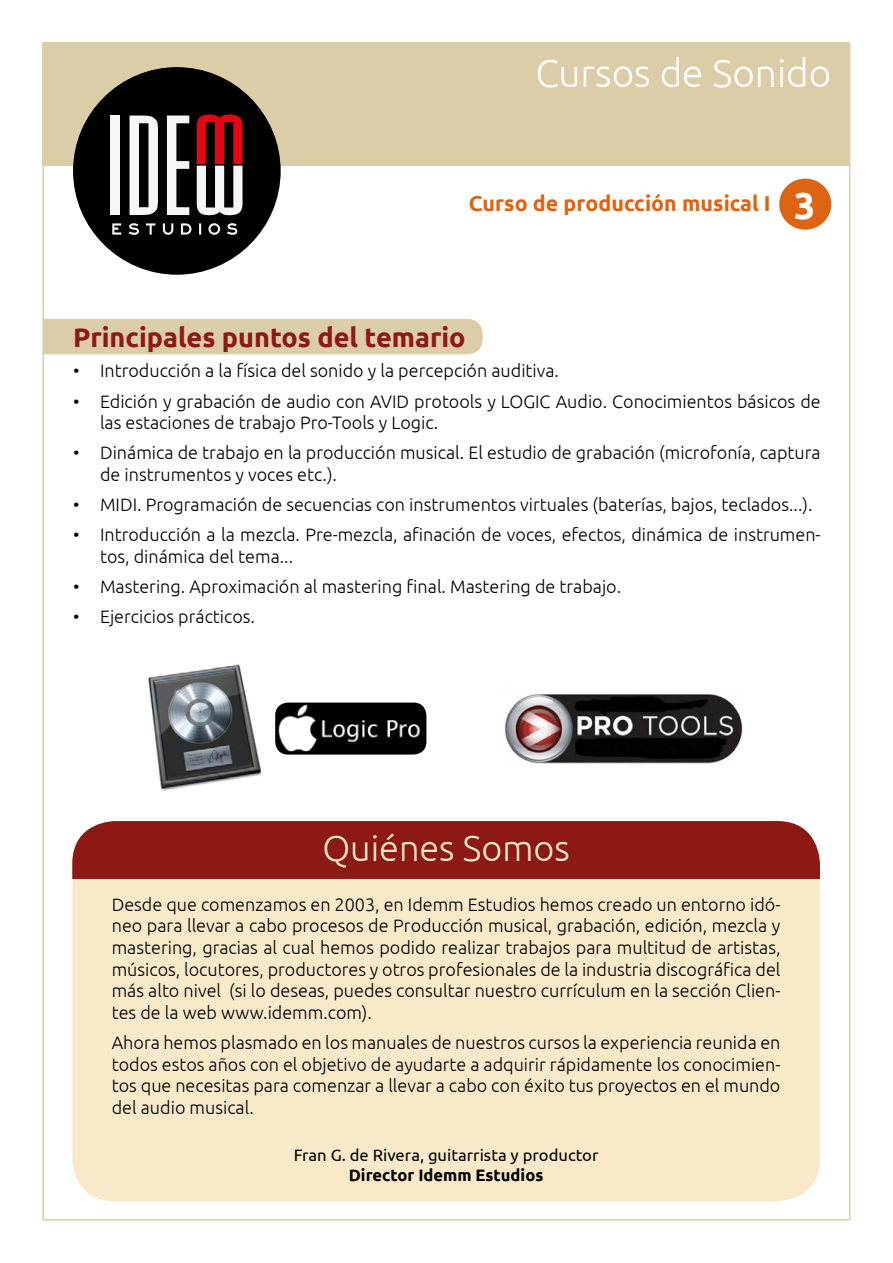
<style>
.page{position:relative;width:893px;height:1263px;background:#fff}
.page>*{position:absolute;margin:0;border:0;box-sizing:border-box;transform-origin:0 0}
.t1{font:300 38.7px "Ubuntu";color:#fff}
.t2{font:300 36px "Ubuntu";color:#f8eac9}
.t3{font:700 27px "Ubuntu";color:#8c1913}
.t4{font:700 21.45px "Ubuntu";color:#dc6413}
.t5{font:300 18px/21.6px "Ubuntu";color:#000}
.t6{font:16.5px "Ubuntu";color:#000}
.t7{font:700 16.5px "Ubuntu";color:#000}
.s1{font-size:37.5px;color:#fff}
</style>
<div class="page">
<div style="left:43px;top:43px;width:807px;height:123px;background:#dccda9"></div>
<div style="left:73px;top:67px;width:208px;height:208px;background:#000;border-radius:50%"></div>
<div style="left:111px;top:116px;width:9px;height:99px;background:#f6f6f6"></div>
<svg style="left:130px;top:116px;width:28px;height:99px"></svg>
<svg style="left:167px;top:116px;width:22px;height:99px"></svg>
<svg style="left:197px;top:114px;width:46px;height:101px"></svg>
<svg style="left:112px;top:223px;width:125px;height:12px"></svg>
<div style="left:43px;top:319px;width:440px;height:35px;background:#dccda9"></div>
<div style="left:779px;top:179px;width:52px;height:51px;background:#dc6413;border-radius:50%"></div>
<img style="left:148px;top:664px;width:114px;height:127px">
<img style="left:275px;top:702px;width:151px;height:52px">
<img style="left:504px;top:694px;width:239px;height:72px">
<div style="left:72px;top:821px;width:748px;height:380px;background:#f8eac9;border-radius:43px"></div>
<div style="left:72px;top:821px;width:748px;height:58px;background:#8c1913"></div>
<h1 class="t1" style="left:535px;top:50px;width:297px">Cursos de Sonido</h1>
<p class="t4" style="left:469px;top:190px;width:348px">Curso de producción musical I <span class="s1">3</span></p>
<h3 class="t3" style="left:73px;top:321px;width:394px">Principales puntos del temario</h3>
<p class="t5" style="left:73px;top:360px;width:487px">• Introducción a la física del sonido y la percepción auditiva.</p>
<p class="t5" style="left:100px;top:390px;width:722px;text-indent:-27px">• Edición y grabación de audio con AVID protools y LOGIC Audio. Conocimientos básicos de las estaciones de trabajo Pro-Tools y Logic.</p>
<p class="t5" style="left:100px;top:442px;width:722px;text-indent:-27px">• Dinámica de trabajo en la producción musical. El estudio de grabación (microfonía, captura de instrumentos y voces etc.).</p>
<p class="t5" style="left:73px;top:493px;width:741px">• MIDI. Programación de secuencias con instrumentos virtuales (baterías, bajos, teclados...).</p>
<p class="t5" style="left:100px;top:523px;width:722px;text-indent:-27px">• Introducción a la mezcla. Pre-mezcla, afinación de voces, efectos, dinámica de instrumen&shy;tos, dinámica del tema...</p>
<p class="t5" style="left:73px;top:575px;width:550px">• Mastering. Aproximación al mastering final. Mastering de trabajo.</p>
<p class="t5" style="left:73px;top:605px;width:184px">• Ejercicios prácticos.</p>
<h2 class="t2" style="left:322px;top:826px;width:249px">Quiénes Somos</h2>
<p class="t5" style="left:112px;top:893px;width:670px;text-align:justify">Desde que comenzamos en 2003, en Idemm Estudios hemos creado un entorno idó&shy;neo para llevar a cabo procesos de Producción musical, grabación, edición, mezcla y mastering, gracias al cual hemos podido realizar trabajos para multitud de artistas, músicos, locutores, productores y otros profesionales de la industria discográfica del más alto nivel (si lo deseas, puedes consultar nuestro currículum en la sección Clien&shy;tes de la web www.idemm.com).</p>
<p class="t5" style="left:112px;top:1031px;width:670px;text-align:justify">Ahora hemos plasmado en los manuales de nuestros cursos la experiencia reunida en todos estos años con el objetivo de ayudarte a adquirir rápidamente los conocimien&shy;tos que necesitas para comenzar a llevar a cabo con éxito tus proyectos en el mundo del audio musical.</p>
<p class="t6" style="left:294px;top:1145px;width:306px">Fran G. de Rivera, guitarrista y productor</p>
<p class="t7" style="left:349px;top:1165px;width:196px">Director Idemm Estudios</p>
</div>
